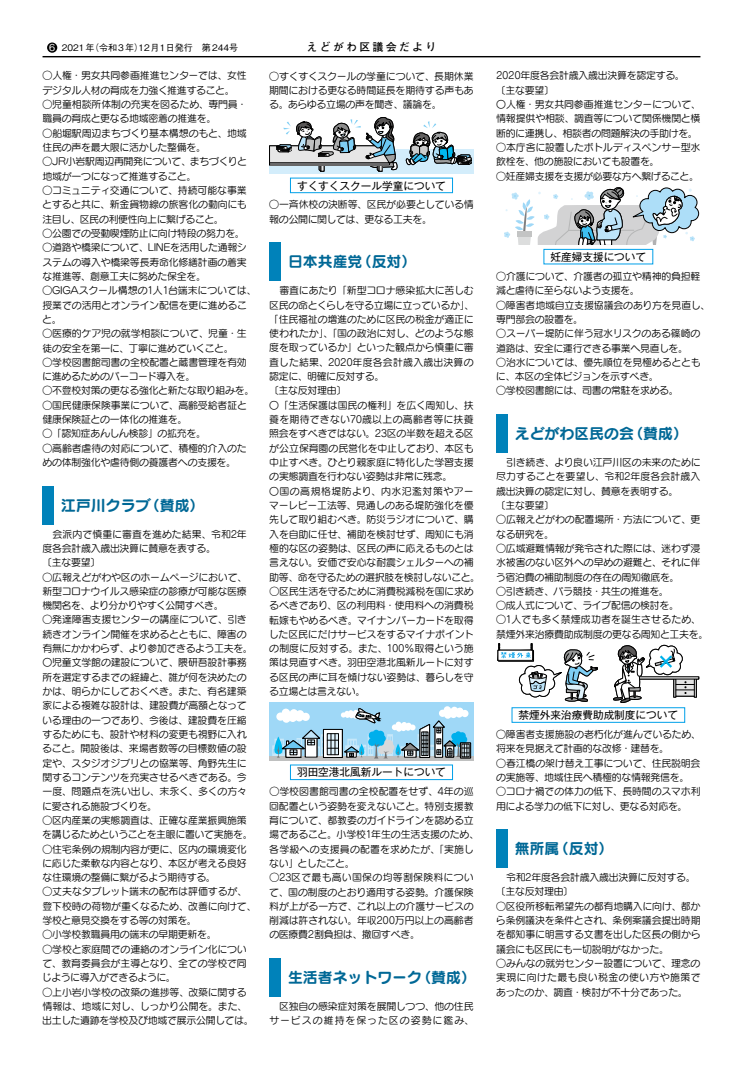
<style>
.page{position:relative;width:743px;height:1080px;background:#fff}
.page>*{position:absolute;margin:0;border:0;box-sizing:border-box;transform-origin:0 0}
.t1{font:14.9px "Seurat Pro B";color:#006896}
.t2{font:700 11px "Futo Go B101 Pro";letter-spacing:.2em;color:#000}
.t3{font:10.6px "Gothic MB101 Pro";color:#000}
.t4{font:9.9px/14.3px "Seurat Pro M";letter-spacing:-.02em;color:#000}
.t5{font:9.9px/14.3px "Seurat Pro M";letter-spacing:.03em;color:#000}
.t6{font:500 9.6px "Gothic BBB Pro";color:#fff}
.t7{font:500 9px "Gothic BBB Pro";color:#000}
</style>
<div class="page">
<hr style="left:43px;top:56px;width:657px;height:1px;background:#000">
<div style="left:47px;top:43px;width:10px;height:10px;background:#000;border-radius:50%"></div>
<div style="left:43px;top:486px;width:11px;height:39px;background:#0082ba"></div>
<div style="left:269px;top:149px;width:204px;height:24px;background:#d3edfb"></div>
<svg style="left:405px;top:121px;width:67px;height:45px"></svg>
<svg style="left:269px;top:117px;width:128px;height:55px"></svg>
<div style="left:290px;top:178px;width:163px;height:15px;border:1px solid #00a0e9"></div>
<div style="left:269px;top:243px;width:12px;height:38px;background:#0082ba"></div>
<div style="left:269px;top:702px;width:204px;height:55px;background:#9fd8f7"></div>
<hr style="left:269px;top:756px;width:204px;height:4px;background:#bfc0c0">
<div style="left:460px;top:743px;width:11px;height:15px;border:1px solid #000"></div>
<svg style="left:272px;top:706px;width:197px;height:53px"></svg>
<div style="left:290px;top:765px;width:163px;height:15px;border:1px solid #00a0e9"></div>
<div style="left:269px;top:958px;width:12px;height:39px;background:#0082ba"></div>
<svg style="left:504px;top:187px;width:195px;height:58px"></svg>
<div style="left:543px;top:249px;width:110px;height:15px;border:1px solid #00a0e9"></div>
<div style="left:496px;top:414px;width:11px;height:39px;background:#0082ba"></div>
<div style="left:629px;top:676px;width:70px;height:3px;border:1px solid #000"></div>
<div style="left:630px;top:677px;width:69px;height:2px;border:1px solid #000"></div>
<svg style="left:613px;top:645px;width:83px;height:58px"></svg>
<svg style="left:497px;top:643px;width:101px;height:59px"></svg>
<div style="left:511px;top:707px;width:174px;height:16px;border:1px solid #00a0e9"></div>
<div style="left:496px;top:830px;width:11px;height:38px;background:#0082ba"></div>
<p class="t6" style="left:49px;top:40px;width:8px">6</p>
<p class="t2" style="left:307px;top:38px;width:131px">えどがわ区議会だより</p>
<p class="t7" style="left:62px;top:40px;width:178px">2021年（令和3年）12月1日発行　第244号</p>
<p class="t4" style="left:42px;top:68px;width:206px">○人権・男女共同参画推進センターでは、女性デジタル人材の育成を力強く推進すること。</p>
<p class="t4" style="left:42px;top:97px;width:206px">○児童相談所体制の充実を図るため、専門員・職員の育成と更なる地域密着の推進を。</p>
<p class="t4" style="left:42px;top:126px;width:206px">○船堀駅周辺まちづくり基本構想のもと、地域住民の声を最大限に活かした整備を。</p>
<p class="t4" style="left:42px;top:154px;width:206px">○JR小岩駅周辺再開発について、まちづくりと地域が一つになって推進すること。</p>
<p class="t4" style="left:42px;top:183px;width:206px;text-align:justify">○コミュニティ交通について、持続可能な事業とすると共に、新金貨物線の旅客化の動向にも注目し、区民の利便性向上に繋げること。</p>
<p class="t4" style="left:42px;top:226px;width:204px">○公園での受動喫煙防止に向け特段の努力を。</p>
<p class="t4" style="left:42px;top:240px;width:206px;text-align:justify">○道路や橋梁について、LINEを活用した通報システムの導入や橋梁等長寿命化修繕計画の着実な推進等、創意工夫に努めた保全を。</p>
<p class="t4" style="left:42px;top:283px;width:216px">○GIGAスクール構想の1人1台端末については、授業での活用とオンライン配信を更に進めること。</p>
<p class="t4" style="left:42px;top:326px;width:206px">○医療的ケア児の就学相談について、児童・生徒の安全を第一に、丁寧に進めていくこと。</p>
<p class="t4" style="left:42px;top:355px;width:206px">○学校図書館司書の全校配置と蔵書管理を有効に進めるためのバーコード導入を。</p>
<p class="t4" style="left:42px;top:383px;width:213px">○不登校対策の更なる強化と新たな取り組みを。</p>
<p class="t4" style="left:42px;top:398px;width:206px">○国民健康保険事業について、高齢受給者証と健康保険証との一体化の推進を。</p>
<p class="t4" style="left:42px;top:426px;width:165px">○「認知症あんしん検診」の拡充を。</p>
<p class="t4" style="left:42px;top:441px;width:206px">○高齢者虐待の対応について、積極的介入のための体制強化や虐待側の養護者への支援を。</p>
<h1 class="t1" style="left:61px;top:495px;width:145px">江戸川クラブ（賛成）</h1>
<p class="t4" style="left:42px;top:526px;width:206px">　会派内で慎重に審査を進めた結果、令和2年度各会計歳入歳出決算に賛意を表する。<br>〔主な要望〕</p>
<p class="t4" style="left:42px;top:569px;width:206px;text-align:justify">○広報えどがわや区のホームページにおいて、新型コロナウイルス感染症の診療が可能な医療機関名を、より分かりやすく公開すべき。</p>
<p class="t4" style="left:42px;top:612px;width:212px">○発達障害支援センターの講座について、引き続きオンライン開催を求めるとともに、障害の有無にかかわらず、より参加できるよう工夫を。〇児童文学館の建設について、隈研吾設計事務所を選定するまでの経緯と、誰が何を決めたのかは、明らかにしておくべき。また、有名建築家による複雑な設計は、建設費が高額となっている理由の一つであり、今後は、建設費を圧縮するためにも、設計や材料の変更も視野に入れること。開設後は、来場者数等の目標数値の設定や、スタジオジブリとの協業等、角野先生に関するコンテンツを充実させるべきである。今一度、問題点を洗い出し、末永く、多くの方々に愛される施設づくりを。</p>
<p class="t4" style="left:42px;top:813px;width:212px">○区内産業の実態調査は、正確な産業振興施策を講じるためということを主眼に置いて実施を。</p>
<p class="t4" style="left:42px;top:841px;width:206px;text-align:justify">○住宅条例の規制内容が更に、区内の環境変化に応じた柔軟な内容となり、本区が考える良好な住環境の整備に繋がるよう期待する。</p>
<p class="t4" style="left:42px;top:884px;width:215px">○丈夫なタブレット端末の配布は評価するが、登下校時の荷物が重くなるため、改善に向けて、学校と意見交換をする等の対策を。</p>
<p class="t4" style="left:42px;top:927px;width:176px">○小学校教職員用の端末の早期更新を。</p>
<p class="t4" style="left:42px;top:942px;width:206px;text-align:justify">○学校と家庭間での連絡のオンライン化について、教育委員会が主導となり、全ての学校で同じように導入ができるように。</p>
<p class="t4" style="left:42px;top:985px;width:213px">○上小岩小学校の改築の進捗等、改築に関する情報は、地域に対し、しっかり公開を。また、出土した遺跡を学校及び地域で展示公開しては。</p>
<p class="t4" style="left:269px;top:68px;width:206px;text-align:justify">○すくすくスクールの学童について、長期休業期間における更なる時間延長を期待する声もある。あらゆる立場の声を聞き、議論を。</p>
<p class="t3" style="left:297px;top:177px;width:150px">すくすくスクール学童について</p>
<p class="t4" style="left:269px;top:197px;width:206px">○一斉休校の決断等、区民が必要としている情報の公開に関しては、更なる工夫を。</p>
<h1 class="t1" style="left:288px;top:251px;width:130px">日本共産党（反対）</h1>
<p class="t4" style="left:269px;top:283px;width:213px">　審査にあたり「新型コロナ感染拡大に苦しむ区民の命とくらしを守る立場に立っているか」、「住民福祉の増進のために区民の税金が適正に使われたか」、「国の政治に対し、どのような態度を取っているか」といった観点から慎重に審査した結果、2020年度各会計歳入歳出決算の認定に、明確に反対する。<br>〔主な反対理由〕<br>〇「生活保護は国民の権利」を広く周知し、扶養を期待できない70歳以上の高齢者等に扶養照会をすべきではない。23区の半数を超える区が公立保育園の民営化を中止しており、本区も中止すべき。ひとり親家庭に特化した学習支援の実態調査を行わない姿勢は非常に残念。<br>〇国の高規格堤防より、内水氾濫対策やアーマーレビー工法等、見通しのある堤防強化を優先して取り組むべき。防災ラジオについて、購入を自助に任せ、補助を検討せず、周知にも消極的な区の姿勢は、区民の声に応えるものとは言えない。安価で安心な耐震シェルターへの補助等、命を守るための選択肢を検討しないこと。</p>
<p class="t4" style="left:269px;top:584px;width:206px;text-align:justify">○区民生活を守るために消費税減税を国に求めるべきであり、区の利用料・使用料への消費税転嫁もやめるべき。マイナンバーカードを取得した区民にだけサービスをするマイナポイントの制度に反対する。また、100％取得という施策は見直すべき。羽田空港北風新ルートに対する区民の声に耳を傾けない姿勢は、暮らしを守る立場とは言えない。</p>
<p class="t3" style="left:297px;top:764px;width:150px">羽田空港北風新ルートについて</p>
<p class="t4" style="left:269px;top:784px;width:211px">○学校図書館司書の全校配置をせず、4年の巡回配置という姿勢を変えないこと。特別支援教育について、都教委のガイドラインを認める立場であること。小学校1年生の生活支援のため、各学級への支援員の配置を求めたが、「実施しない」としたこと。</p>
<p class="t4" style="left:269px;top:870px;width:206px;text-align:justify">○23区で最も高い国保の均等割保険料について、国の制度のとおり適用する姿勢。介護保険料が上がる一方で、これ以上の介護サービスの削減は許されない。年収200万円以上の高齢者の医療費2割負担は、撤回すべき。</p>
<h1 class="t1" style="left:288px;top:967px;width:189px">生活者ネットワーク（賛成）</h1>
<p class="t5" style="left:269px;top:999px;width:206px">　区独自の感染症対策を展開しつつ、他の住民サービスの維持を保った区の姿勢に鑑み、</p>
<p class="t4" style="left:496px;top:68px;width:206px">2020年度各会計歳入歳出決算を認定する。<br>〔主な要望〕<br>〇人権・男女共同参画推進センターについて、情報提供や相談、調査等について関係機関と横断的に連携し、相談者の問題解決の手助けを。</p>
<p class="t4" style="left:496px;top:140px;width:206px">○本庁舎に設置したボトルディスペンサー型水飲栓を、他の施設においても設置を。</p>
<p class="t4" style="left:496px;top:169px;width:204px">○妊産婦支援を支援が必要な方へ繋げること。</p>
<p class="t3" style="left:550px;top:248px;width:97px">妊産婦支援について</p>
<p class="t4" style="left:496px;top:269px;width:206px">○介護について、介護者の孤立や精神的負担軽減と虐待に至らないよう支援を。</p>
<p class="t4" style="left:496px;top:297px;width:215px">○障害者地域自立支援協議会のあり方を見直し、専門部会の設置を。</p>
<p class="t4" style="left:496px;top:326px;width:206px">○スーパー堤防に伴う冠水リスクのある篠崎の道路は、安全に運行できる事業へ見直しを。</p>
<p class="t4" style="left:496px;top:355px;width:206px">○治水については、優先順位を見極めるとともに、本区の全体ビジョンを示すべき。</p>
<p class="t4" style="left:496px;top:383px;width:184px">○学校図書館には、司書の常駐を求める。</p>
<h1 class="t1" style="left:515px;top:423px;width:175px">えどがわ区民の会（賛成）</h1>
<p class="t4" style="left:496px;top:455px;width:206px">　引き続き、より良い江戸川区の未来のために尽力することを要望し、令和2年度各会計歳入歳出決算の認定に対し、賛意を表明する。<br>〔主な要望〕</p>
<p class="t4" style="left:496px;top:512px;width:206px">○広報えどがわの配置場所・方法について、更なる研究を。</p>
<p class="t4" style="left:496px;top:541px;width:206px;text-align:justify">○広域避難情報が発令された際には、迷わず浸水被害のない区外への早めの避難と、それに伴う宿泊費の補助制度の存在の周知徹底を。</p>
<p class="t4" style="left:496px;top:584px;width:174px">○引き続き、パラ競技・共生の推進を。</p>
<p class="t4" style="left:496px;top:598px;width:184px">○成人式について、ライブ配信の検討を。</p>
<p class="t4" style="left:496px;top:612px;width:214px">○1人でも多く禁煙成功者を誕生させるため、禁煙外来治療費助成制度の更なる周知と工夫を。</p>
<p class="t3" style="left:518px;top:706px;width:161px">禁煙外来治療費助成制度について</p>
<p class="t4" style="left:496px;top:727px;width:206px">○障害者支援施設の老朽化が進んでいるため、将来を見据えて計画的な改修・建替を。</p>
<p class="t4" style="left:496px;top:755px;width:206px">○春江橋の架け替え工事について、住民説明会の実施等、地域住民へ積極的な情報発信を。</p>
<p class="t4" style="left:496px;top:784px;width:206px">○コロナ禍での体力の低下、長時間のスマホ利用による学力の低下に対し、更なる対応を。</p>
<h1 class="t1" style="left:515px;top:838px;width:100px">無所属（反対）</h1>
<p class="t4" style="left:496px;top:870px;width:201px">　令和2年度各会計歳入歳出決算に反対する。〔主な反対理由〕</p>
<p class="t4" style="left:496px;top:899px;width:206px;text-align:justify">○区役所移転希望先の都有地購入に向け、都から条例議決を条件とされ、条例案議会提出時期を都知事に明言する文書を出した区長の側から議会にも区民にも一切説明がなかった。</p>
<p class="t4" style="left:496px;top:956px;width:206px;text-align:justify">○みんなの就労センター設置について、理念の実現に向けた最も良い税金の使い方や施策であったのか、調査・検討が不十分であった。</p>
</div>
